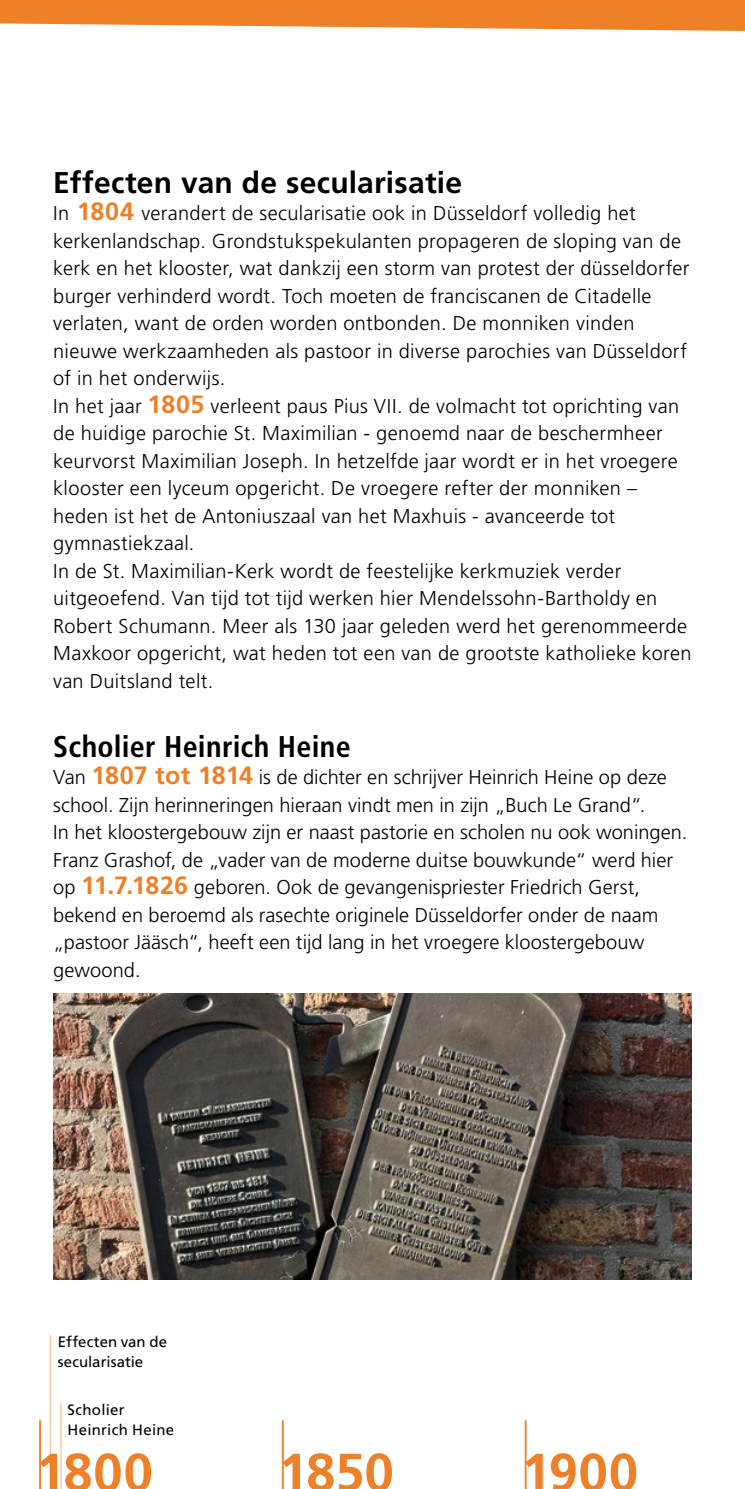
<style>
.page{position:relative;width:745px;height:1489px;background:#fff}
.page>*{position:absolute;margin:0;border:0;box-sizing:border-box;transform-origin:0 0}
.t1{font:700 52.5px "Frutiger";color:#ee8027}
.t2{font:700 30px "Frutiger";letter-spacing:.01em;color:#000}
.t3{font:700 condensed 30px "Frutiger";letter-spacing:.01em;color:#000}
.t4{font:300 20px/27.5px "Frutiger";letter-spacing:.015em;color:#000}
.t5{font:15px/20px "Frutiger";letter-spacing:.01em;color:#000}
.s1{font-weight:700;font-size:25px;color:#ee8027}
</style>
<div class="page">
<hr style="left:50px;top:1334px;width:1px;height:154px;background:#f9c393">
<hr style="left:60px;top:1402px;width:2px;height:86px;background:#f9c393">
<hr style="left:39px;top:1420px;width:2px;height:68px;background:#ee8027">
<hr style="left:282px;top:1420px;width:1px;height:68px;background:#ee8027">
<hr style="left:524px;top:1420px;width:2px;height:68px;background:#ee8027">
<img style="left:53px;top:993px;width:638px;height:286px">
<svg style="left:0;top:0;width:744px;height:31px;background:#f08f41"></svg>
<h2 class="t2" style="left:53px;top:164px;width:410px">Effecten van de secularisatie</h2>
<p class="t4" style="left:53px;top:199px;width:639px">In <span class="s1">1804</span> verandert de secularisatie ook in Düsseldorf volledig het kerkenlandschap. Grondstukspekulanten propageren de sloping van de kerk en het klooster, wat dankzij een storm van protest der düsseldorfer burger verhinderd wordt. Toch moeten de franciscanen de Citadelle verlaten, want de orden worden ontbonden. De monniken vinden nieuwe werkzaamheden als pastoor in diverse parochies van Düsseldorf of in het onderwijs.<br>In het jaar <span class="s1">1805</span> verleent paus Pius VII. de volmacht tot oprichting van de huidige parochie St. Maximilian - genoemd naar de beschermheer keurvorst Maximilian Joseph. In hetzelfde jaar wordt er in het vroegere klooster een lyceum opgericht. De vroegere refter der monniken – heden ist het de Antoniuszaal van het Maxhuis - avanceerde tot gymnastiekzaal.<br>In de St. Maximilian-Kerk wordt de feestelijke kerkmuziek verder uitgeoefend. Van tijd tot tijd werken hier Mendelssohn-Bartholdy en Robert Schumann. Meer als 130 jaar geleden werd het gerenommeerde Maxkoor opgericht, wat heden tot een van de grootste katholieke koren van Duitsland telt.</p>
<h2 class="t3" style="left:53px;top:728px;width:299px">Scholier Heinrich Heine</h2>
<p class="t4" style="left:53px;top:763px;width:635px">Van <span class="s1">1807 tot 1814</span> is de dichter en schrijver Heinrich Heine op deze school. Zijn herinneringen hieraan vindt men in zijn „Buch Le Grand“.<br>In het kloostergebouw zijn er naast pastorie en scholen nu ook woningen.<br>Franz Grashof, de „vader van de moderne duitse bouwkunde“ werd hier op <span class="s1">11.7.1826</span> geboren. Ook de gevangenispriester Friedrich Gerst, bekend en beroemd als rasechte originele Düsseldorfer onder de naam „pastoor Jääsch“, heeft een tijd lang in het vroegere kloostergebouw gewoond.</p>
<p class="t5" style="left:58px;top:1331px;width:110px">Effecten van de secularisatie</p>
<p class="t5" style="left:67px;top:1398px;width:108px">Scholier<br>Heinrich Heine</p>
<h1 class="t1" style="left:36px;top:1441px;width:118px">1800</h1>
<h1 class="t1" style="left:278px;top:1441px;width:117px">1850</h1>
<h1 class="t1" style="left:521px;top:1441px;width:118px">1900</h1>
</div>
